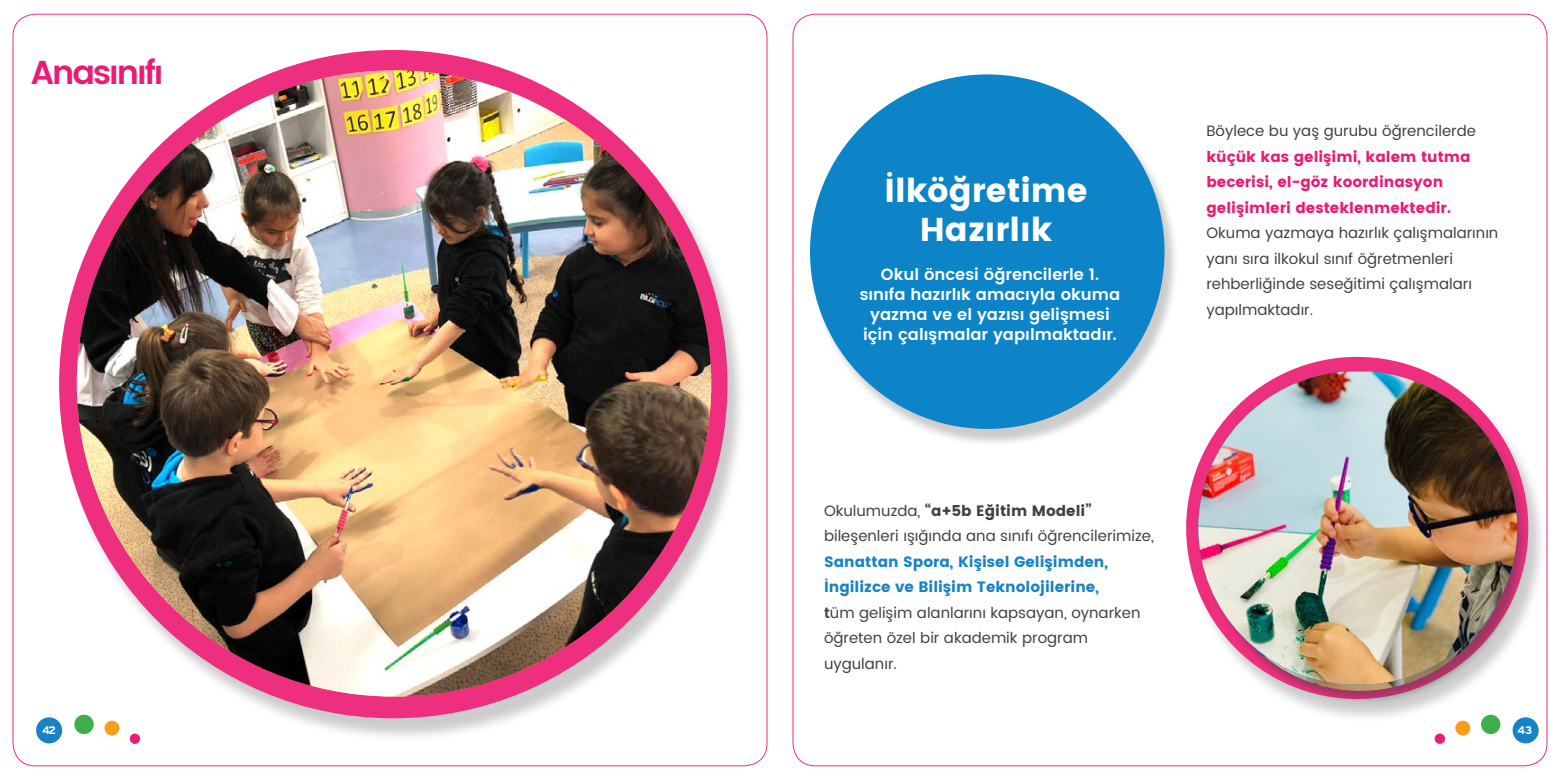
<style>
.page{position:relative;width:1560px;height:780px;background:#fff}
.page>*{position:absolute;margin:0;border:0;box-sizing:border-box;transform-origin:0 0}
.t1{font:600 33.12px "Poppins";letter-spacing:-.06em;color:#e81c75}
.t2{font:33px/39.6px "Poppins";color:#fff;text-align:center}
.t3{font:600 16.25px/20px "Poppins";color:#fff;text-align:center}
.t4{font:15px/25.5px "Poppins";color:#414042}
.t5{font:15px/25.5px "Poppins";color:#e81c75}
.t6{font:700 11px "Interstate TR";color:#fff}
.s1{font-style:inherit}
.s2{color:#1782c5}
.s3{font-weight:600}
</style>
<div class="page">
<div style="left:35px;top:716px;width:28px;height:28px;background:#1782c5;border:1px solid #fff;border-radius:50%"></div>
<svg style="left:128px;top:732px;width:13px;height:13px"></svg>
<svg style="left:1453px;top:719px;width:18px;height:17px"></svg>
<div style="left:1479px;top:713px;width:22px;height:22px;background:#40ae49;border:1px solid #fff;border-radius:50%"></div>
<div style="left:1510px;top:716px;width:29px;height:28px;background:#1782c5;border:1px solid #fff;border-radius:50%"></div>
<div style="left:1433px;top:732px;width:12px;height:13px;background:#e81c75;border:1px solid #fff;border-radius:50%"></div>
<div style="left:59px;top:55px;width:687px;height:687px;background:#414042;opacity:.27"></div>
<div style="left:59px;top:50px;width:668px;height:668px;background:#ee2e7f;border-radius:50%"></div>
<div style="left:1185px;top:362px;width:361px;height:360px;background:#414042;opacity:.27"></div>
<div style="left:1185px;top:357px;width:342px;height:342px;background:#ee2e7f;border-radius:50%"></div>
<div style="left:809px;top:78px;width:369px;height:369px;background:#414042;opacity:.27"></div>
<div style="left:809px;top:74px;width:355px;height:355px;background:#0c84c7;border-radius:50%"></div>
<img style="left:77px;top:70px;width:634px;height:626px">
<div style="left:1198px;top:374px;width:330px;height:326px;background:#414042;opacity:.27"></div>
<img style="left:1198px;top:371px;width:318px;height:313px;border-radius:152px">
<h1 class="t1" style="left:31px;top:47px;width:134px">Anasınıfı</h1>
<h2 class="t2" style="left:884px;top:170px;width:204px">İlköğretime<br>Hazırlık</h2>
<p class="t3" style="left:859px;top:265px;width:262px">Okul öncesi öğrencilerle 1. sınıfa hazırlık amacıyla okuma yazma ve el yazısı gelişmesi için çalışmalar yapılmaktadır.</p>
<p class="t4" style="left:1206px;top:119px;width:271px">Böylece bu yaş gurubu öğrencilerde</p>
<p class="t5" style="left:1206px;top:144px;width:266px">küçük kas gelişimi, kalem tutma becerisi, el-göz koordinasyon gelişimleri desteklenmektedir.</p>
<p class="t4" style="left:1206px;top:221px;width:293px">Okuma yazmaya hazırlık çalışmalarının yanı sıra ilkokul sınıf öğretmenleri rehberliğinde seseğitimi çalışmaları yapılmaktadır.</p>
<p class="t4" style="left:824px;top:498px;width:331px">Okulumuzda, <span class="s1">“a+5b Eğitim Modeli” </span>bileşenleri ışığında ana sınıfı öğrencilerimize,</p>
<p class="t4" style="left:824px;top:549px;width:318px"><span class="s2">Sanattan Spora, Kişisel Gelişimden, İngilizce ve Bilişim Teknolojilerine,<br></span><span class="s3">t</span>üm gelişim alanlarını kapsayan, oynarken öğreten özel bir akademik program uygulanır.</p>
<p class="t6" style="left:42px;top:723px;width:15px">42</p>
<p class="t6" style="left:1517px;top:723px;width:16px">43</p>
</div>
